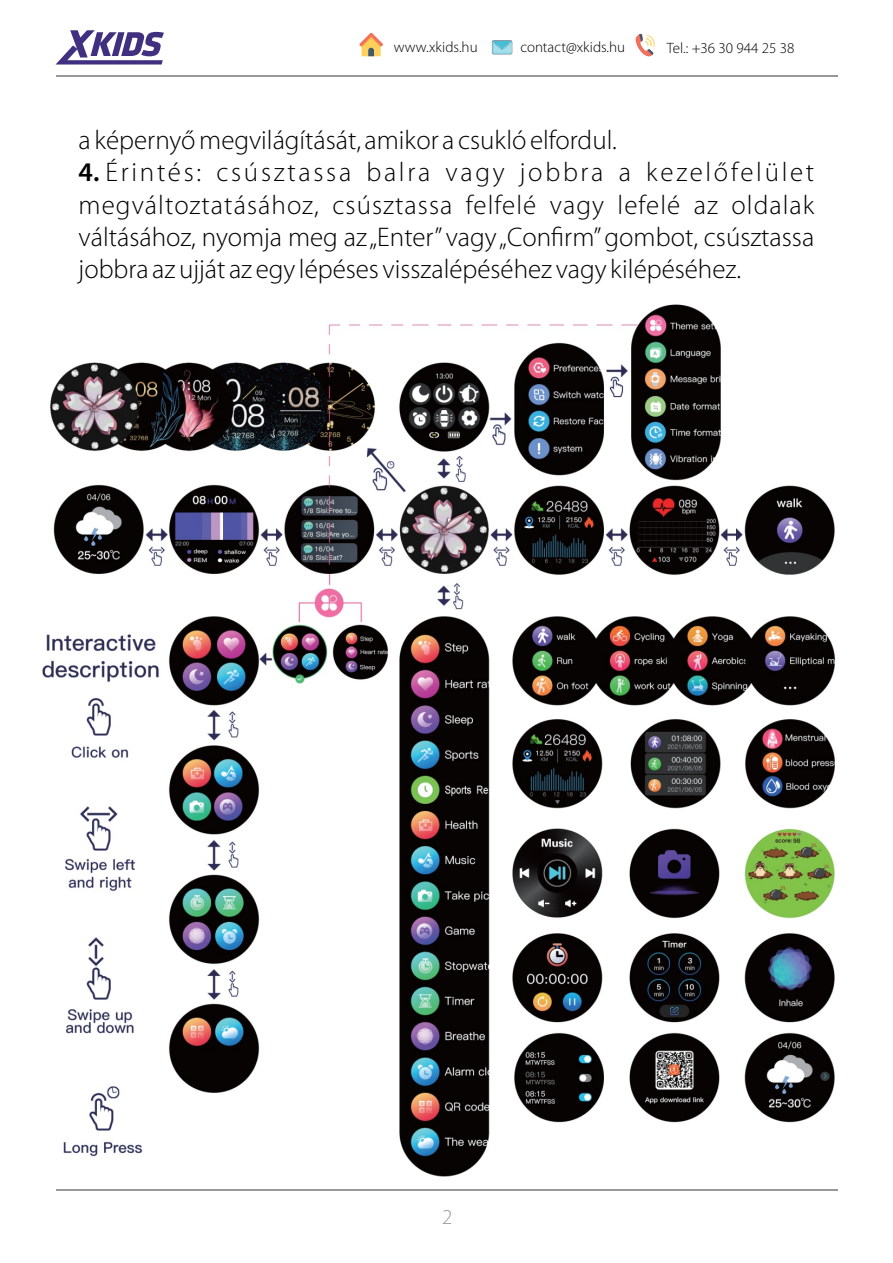
<style>
.page{position:relative;width:893px;height:1263px;background:#fff}
.page>*{position:absolute;margin:0;border:0;box-sizing:border-box;transform-origin:0 0}
.t1{font:300 27px/32.2px "Myriad Pro";color:#000;text-align:justify}
.t2{font:300 21.3px "Myriad Pro";color:#989899}
.t3{font:300 15px "Myriad Pro";color:#000}
.s1{font-weight:600}
</style>
<div class="page">
<img style="left:42px;top:304px;width:796px;height:887px">
<hr style="left:56px;top:76px;width:781px;height:1px;background:#989899">
<svg style="left:56px;top:30px;width:108px;height:35px"></svg>
<svg style="left:635px;top:33px;width:20px;height:24px"></svg>
<svg style="left:492px;top:40px;width:20px;height:14px"></svg>
<svg style="left:359px;top:33px;width:24px;height:23px"></svg>
<hr style="left:56px;top:1189px;width:781px;height:1px;background:#989899">
<p class="t3" style="left:394px;top:41px;width:85px">www.xkids.hu</p>
<p class="t3" style="left:520px;top:41px;width:106px">contact@xkids.hu</p>
<p class="t3" style="left:667px;top:42px;width:129px">Tel.: +36 30 944 25 38</p>
<p class="t1" style="left:79px;top:126px;width:540px">a képernyő megvilágítását, amikor a csukló elfordul.</p>
<p class="t1" style="left:79px;top:158px;width:737px"><span class="s1">4.</span> Érintés: csúsztassa balra vagy jobbra a kezelőfelület megváltoztatásához, csúsztassa felfelé vagy lefelé az oldalak váltásához, nyomja meg az „Enter” vagy „Confirm”gombot, csúsztassa jobbra az ujját az egy lépéses visszalépéséhez vagy kilépéséhez.</p>
<p class="t2" style="left:442px;top:1208px;width:12px">2</p>
</div>
